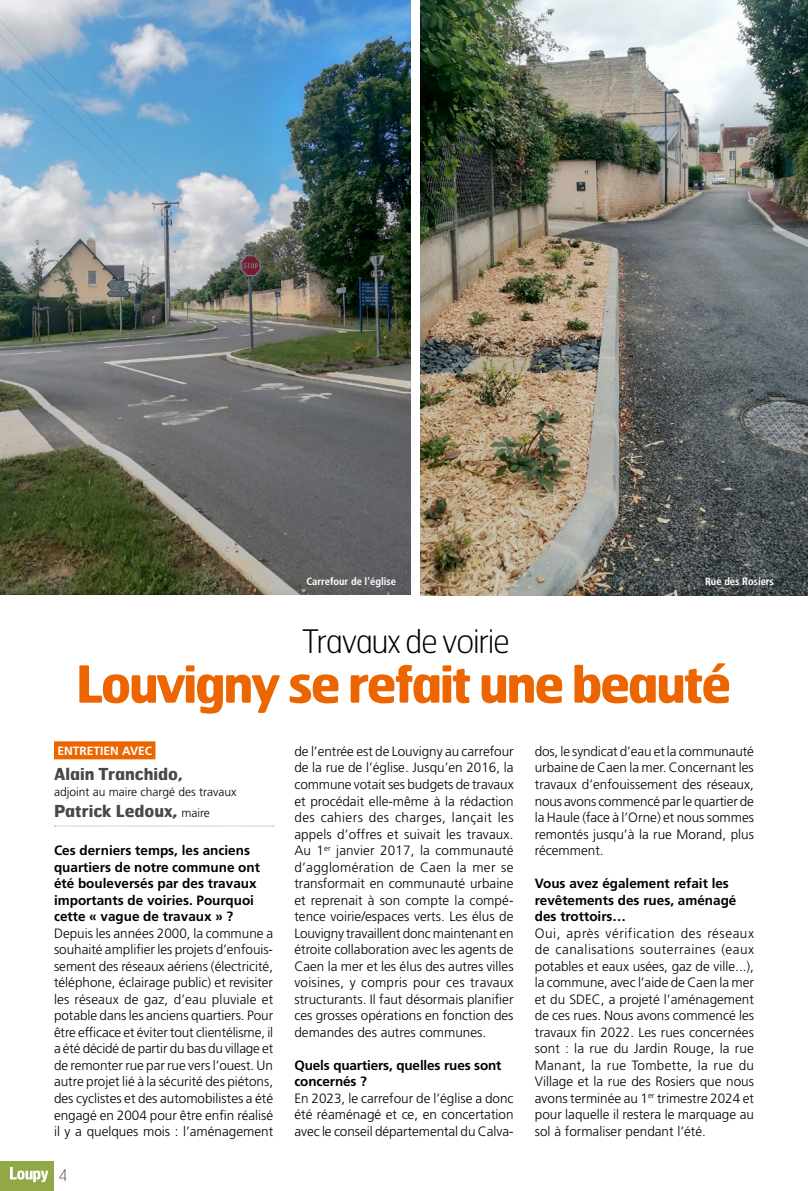
<style>
.page{position:relative;width:808px;height:1191px;background:#fff}
.page>*{position:absolute;margin:0;border:0;box-sizing:border-box;transform-origin:0 0}
.t1{font:700 51px "Hermes";letter-spacing:-.05em;color:#ec6500}
.t2{font:100 32.4px "Hermes";letter-spacing:-.04em;color:#000}
.t3{font:700 16.5px "Hermes";color:#484847}
.t4{font:100 16.5px "Hermes";color:#626261}
.t5{font:300 13.5px/16.5px "Frutiger LT Std";color:#000;text-align:justify}
.t6{font:700 13.5px/16.5px "Frutiger LT Std";color:#000}
.t7{font:300 12px "Frutiger LT Std";color:#000}
.t8{font:700 12px "Frutiger LT Std";color:#fff}
.t9{font:700 condensed 10.5px "Frutiger LT Std";color:#fff}
.s1{font-size:18px}
.s2{font-family:"Frutiger LT Std";font-weight:300;font-size:12px;color:#000}
</style>
<div class="page">
<img style="left:421px;top:0;width:387px;height:595px">
<img style="left:0;top:0;width:410px;height:595px">
<div style="left:54px;top:741px;width:101px;height:18px;background:#ec6500"></div>
<svg style="left:54px;top:825px;width:220px;height:1px"></svg>
<div style="left:0;top:1161px;width:54px;height:30px;background:#92a847"></div>
<svg style="left:10px;top:1167px;width:39px;height:16px"></svg>
<p class="t9" style="left:306px;top:575px;width:91px">Carrefour de l’église</p>
<p class="t9" style="left:705px;top:575px;width:70px">Rue des Rosiers</p>
<p class="t2" style="left:303px;top:621px;width:209px">Travaux de voirie</p>
<p class="t1" style="left:76px;top:651px;width:657px">Louvigny se refait une beauté</p>
<p class="t8" style="left:57px;top:743px;width:96px">ENTRETIEN AVEC</p>
<p class="t3" style="left:54px;top:763px;width:130px">Alain Tranchido,</p>
<p class="t7" style="left:54px;top:785px;width:184px">adjoint au maire chargé des travaux</p>
<p class="t3" style="left:54px;top:800px;width:157px">Patrick Ledoux<span class="s1">,</span> <span class="s2">maire</span></p>
<p class="t6" style="left:54px;top:842px;width:208px">Ces derniers temps, les anciens quartiers de notre commune ont été bouleversés par des travaux importants de voiries. Pourquoi cette « vague de travaux » ?</p>
<p class="t5" style="left:54px;top:925px;width:221px">Depuis les années 2000, la commune a souhaité amplifier les projets d’enfouis&shy;sement des réseaux aériens (électricité, téléphone, éclairage public) et revisiter les réseaux de gaz, d’eau pluviale et potable dans les anciens quartiers. Pour être efficace et éviter tout clientélisme, il a été décidé de partir du bas du village et de remonter rue par rue vers l’ouest. Un autre projet lié à la sécurité des piétons, des cyclistes et des automobilistes a été engagé en 2004 pour être enfin réalisé il y a quelques mois : l’aménagement</p>
<p class="t4" style="left:58px;top:1164px;width:11px">4</p>
<p class="t5" style="left:294px;top:743px;width:221px">de l’entrée est de Louvigny au carrefour de la rue de l’église. Jusqu’en 2016, la commune votait ses budgets de travaux et procédait elle-même à la rédaction des cahiers des charges, lançait les appels d’offres et suivait les travaux.<br>Au 1<sup>er</sup> janvier 2017, la communauté d’agglomération de Caen la mer se transformait en communauté urbaine et reprenait à son compte la compé&shy;tence voirie/espaces verts. Les élus de Louvigny travaillent donc maintenant en étroite collaboration avec les agents de Caen la mer et les élus des autres villes voisines, y compris pour ces travaux structurants. Il faut désormais planifier ces grosses opérations en fonction des demandes des autres communes.</p>
<p class="t6" style="left:294px;top:1056px;width:209px">Quels quartiers, quelles rues sont concernés ?</p>
<p class="t5" style="left:294px;top:1089px;width:221px">En 2023, le carrefour de l’église a donc été réaménagé et ce, en concertation avec le conseil départemental du Calva-</p>
<p class="t5" style="left:535px;top:743px;width:221px">dos, le syndicat d’eau et la communauté urbaine de Caen la mer. Concernant les travaux d’enfouissement des réseaux, nous avons commencé par le quartier de la Haule (face à l’Orne) et nous sommes remontés jusqu’à la rue Morand, plus récemment.</p>
<p class="t6" style="left:535px;top:875px;width:203px">Vous avez également refait les revêtements des rues, aménagé des trottoirs…</p>
<p class="t5" style="left:535px;top:924px;width:221px">Oui, après vérification des réseaux de canalisations souterraines (eaux potables et eaux usées, gaz de ville...), la commune, avec l’aide de Caen la mer et du SDEC, a projeté l’aménagement de ces rues. Nous avons commencé les travaux fin 2022. Les rues concernées sont : la rue du Jardin Rouge, la rue Manant, la rue Tombette, la rue du Village et la rue des Rosiers que nous avons terminée au 1<sup>er</sup> trimestre 2024 et pour laquelle il restera le marquage au sol à formaliser pendant l’été.</p>
</div>
